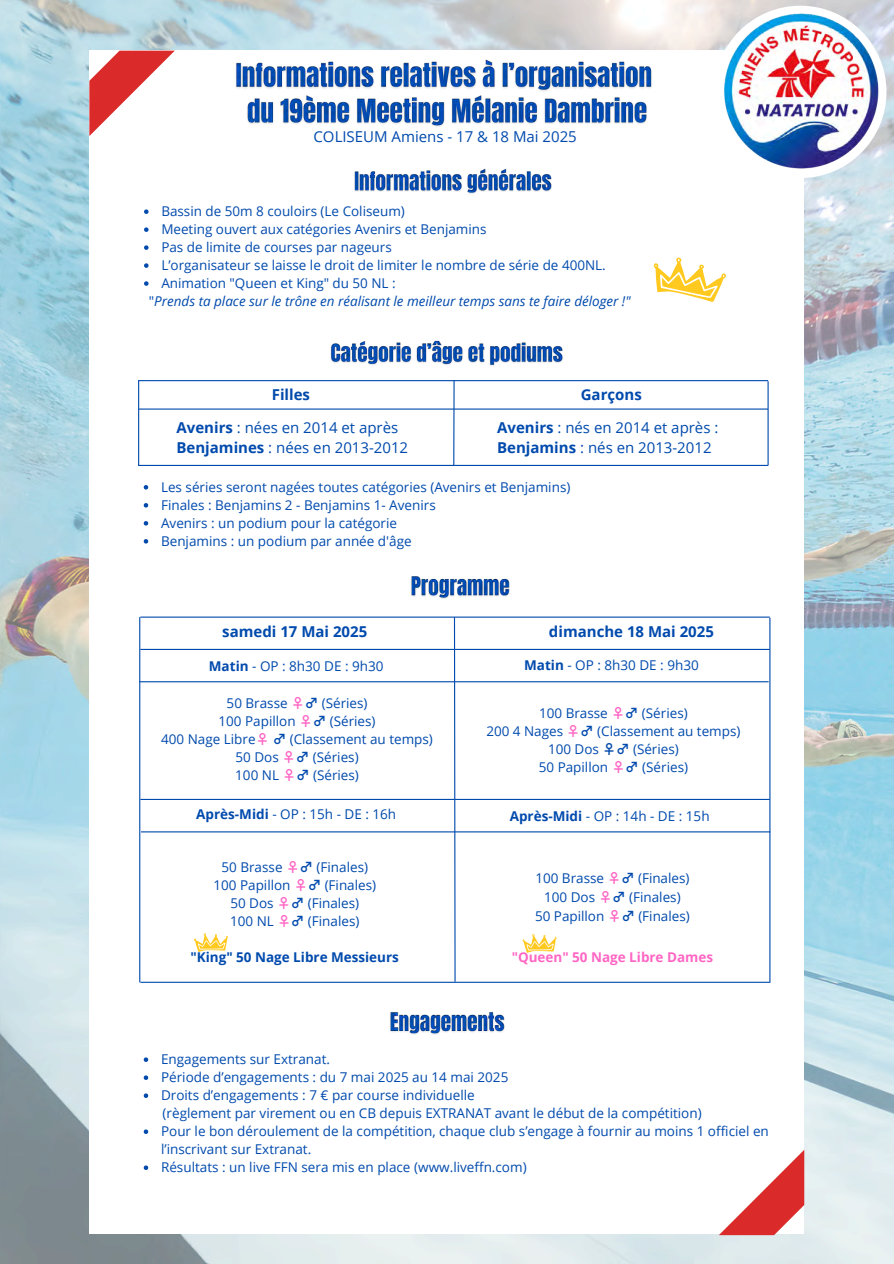
<style>
.page{position:relative;width:894px;height:1264px;background:#fff}
.page>*{position:absolute;margin:0;border:0;box-sizing:border-box;transform-origin:0 0}
.t1{font:15px/20.2px "Open Sans";color:#004aad}
.t2{font:700 15px "Open Sans";color:#004aad}
.t3{font:13.5px/18px "Open Sans";color:#004aad;text-align:center}
.t4{font:italic 13.5px "Open Sans";color:#004aad}
.t5{font:700 13.5px "Open Sans";color:#004aad}
.t6{font:700 13.5px "Open Sans";color:#ff66c4}
.s1{font-style:normal}
.s2{font-weight:700}
.s3{font-family:"Noto Sans CJ Ksc";font-weight:700;color:#ff66c4}
.s4{font-family:"Noto Sans CJ Ksc";font-weight:700}
</style>
<div class="page">
<img style="left:0;top:0;width:893px;height:1263px">
<div style="left:89px;top:51px;width:715px;height:1183px;background:#fff"></div>
<img style="left:236px;top:59px;width:416px;height:68px">
<svg style="left:89px;top:51px;width:86px;height:85px"></svg>
<svg style="left:144px;top:1057px;width:4px;height:4px"></svg>
<svg style="left:144px;top:1075px;width:4px;height:4px"></svg>
<svg style="left:144px;top:1093px;width:4px;height:4px"></svg>
<svg style="left:144px;top:1129px;width:4px;height:4px"></svg>
<svg style="left:144px;top:1165px;width:4px;height:4px"></svg>
<svg style="left:718px;top:1150px;width:86px;height:85px"></svg>
<svg style="left:653px;top:257px;width:73px;height:45px"></svg>
<div style="left:714px;top:6px;width:172px;height:172px;background:#fff;border-radius:50%"></div>
<img style="left:724px;top:14px;width:154px;height:156px">
<svg style="left:522px;top:934px;width:35px;height:19px"></svg>
<hr style="left:140px;top:616px;width:629px;height:1px;background:#004aad">
<hr style="left:139px;top:380px;width:628px;height:1px;background:#004aad">
<hr style="left:139px;top:408px;width:628px;height:1px;background:#004aad">
<hr style="left:138px;top:465px;width:629px;height:1px;background:#004aad">
<hr style="left:138px;top:380px;width:1px;height:85px;background:#004aad">
<hr style="left:767px;top:381px;width:1px;height:84px;background:#004aad">
<hr style="left:453px;top:380px;width:1px;height:85px;background:#004aad">
<hr style="left:140px;top:649px;width:629px;height:1px;background:#004aad">
<hr style="left:140px;top:798px;width:629px;height:2px;background:#004aad">
<hr style="left:141px;top:831px;width:629px;height:1px;background:#004aad">
<hr style="left:140px;top:981px;width:629px;height:1px;background:#004aad">
<hr style="left:139px;top:617px;width:1px;height:365px;background:#004aad">
<svg style="left:453px;top:616px;width:3px;height:366px"></svg>
<hr style="left:769px;top:617px;width:1px;height:365px;background:#004aad">
<hr style="left:139px;top:681px;width:629px;height:1px;background:#004aad">
<svg style="left:194px;top:933px;width:34px;height:19px"></svg>
<svg style="left:144px;top:485px;width:4px;height:4px"></svg>
<svg style="left:144px;top:503px;width:4px;height:4px"></svg>
<svg style="left:144px;top:521px;width:4px;height:4px"></svg>
<svg style="left:144px;top:539px;width:4px;height:4px"></svg>
<img style="left:354px;top:168px;width:198px;height:26px">
<svg style="left:144px;top:209px;width:4px;height:5px"></svg>
<svg style="left:144px;top:227px;width:4px;height:5px"></svg>
<svg style="left:144px;top:245px;width:4px;height:5px"></svg>
<svg style="left:144px;top:263px;width:4px;height:5px"></svg>
<svg style="left:144px;top:281px;width:4px;height:5px"></svg>
<img style="left:331px;top:340px;width:232px;height:26px">
<img style="left:411px;top:576px;width:99px;height:23px">
<img style="left:390px;top:1012px;width:115px;height:23px">
<p class="t1" style="left:313px;top:126px;width:265px">COLISEUM Amiens - 17 &amp; 18 Mai 2025</p>
<p class="t3" style="left:161px;top:202px;width:245px">Bassin de 50m 8 couloirs (Le Coliseum)</p>
<p class="t3" style="left:161px;top:220px;width:326px">Meeting ouvert aux catégories Avenirs et Benjamins</p>
<p class="t3" style="left:161px;top:238px;width:232px">Pas de limite de courses par nageurs</p>
<p class="t3" style="left:161px;top:256px;width:446px">L’organisateur se laisse le droit de limiter le nombre de série de 400NL.</p>
<h3 class="t3" style="left:161px;top:274px;width:236px">Animation "Queen et King" du 50 NL :</h3>
<h3 class="t4" style="left:149px;top:291px;width:483px"><span class="s1">"</span>Prends ta place sur le trône en réalisant le meilleur temps sans te faire déloger !"</h3>
<p class="t2" style="left:272px;top:384px;width:40px">Filles</p>
<h4 class="t2" style="left:580px;top:384px;width:63px">Garçons</h4>
<h4 class="t1" style="left:176px;top:416px;width:233px"><span class="s2">Avenirs</span> : nées en 2014 et après<br><span class="s2">Benjamines</span> : nées en 2013-2012</h4>
<p class="t1" style="left:497px;top:416px;width:223px"><span class="s2">Avenirs</span> : nés en 2014 et après :<br><span class="s2">Benjamins</span> : nés en 2013-2012</p>
<p class="t3" style="left:161px;top:477px;width:411px">Les séries seront nagées toutes catégories (Avenirs et Benjamins)</p>
<p class="t3" style="left:161px;top:495px;width:276px">Finales : Benjamins 2 - Benjamins 1- Avenirs</p>
<p class="t3" style="left:161px;top:513px;width:237px">Avenirs : un podium pour la catégorie</p>
<p class="t3" style="left:161px;top:531px;width:252px">Benjamins : un podium par année d'âge</p>
<p class="t2" style="left:222px;top:621px;width:146px">samedi 17 Mai 2025</p>
<p class="t2" style="left:549px;top:621px;width:166px">dimanche 18 Mai 2025</p>
<p class="t3" style="left:209px;top:656px;width:176px"><span class="s2">Matin</span> - OP : 8h30 DE : 9h30</p>
<p class="t3" style="left:524px;top:656px;width:176px"><span class="s2">Matin</span> - OP : 8h30 DE : 9h30</p>
<p class="t3" style="left:161px;top:693px;width:273px">50 Brasse <span class="s3">♀</span><span class="s4">♂</span> (Séries)<br>100 Papillon <span class="s3">♀</span><span class="s4">♂</span> (Séries)<br>400 Nage Libre<span class="s3">♀</span> <span class="s4">♂</span> (Classement au temps)<br>50 Dos <span class="s3">♀</span><span class="s4">♂</span> (Séries)<br>100 NL <span class="s3">♀</span><span class="s4">♂</span> (Séries)</p>
<p class="t3" style="left:539px;top:703px;width:150px">100 Brasse <span class="s3">♀</span><span class="s4">♂</span> (Séries)</p>
<p class="t3" style="left:486px;top:721px;width:255px">200 4 Nages <span class="s3">♀</span><span class="s4">♂</span> (Classement au temps)</p>
<h3 class="t3" style="left:548px;top:739px;width:132px">100 Dos <span class="s4">♀♂</span> (Séries)</h3>
<h3 class="t3" style="left:538px;top:757px;width:151px">50 Papillon <span class="s3">♀</span><span class="s4">♂</span> (Séries)</h3>
<p class="t3" style="left:196px;top:804px;width:201px"><span class="s2">Après-Midi</span> - OP : 15h - DE : 16h</p>
<p class="t3" style="left:509px;top:807px;width:201px"><span class="s2">Après-Midi</span> - OP : 14h - DE : 15h</p>
<p class="t3" style="left:213px;top:857px;width:164px">50 Brasse <span class="s3">♀</span><span class="s4">♂</span> (Finales)<br>100 Papillon <span class="s3">♀</span><span class="s4">♂</span> (Finales)<br>50 Dos <span class="s3">♀</span><span class="s4">♂</span> (Finales)<br>100 NL <span class="s3">♀</span><span class="s4">♂</span> (Finales)</p>
<p class="t5" style="left:190px;top:947px;width:210px">"King" 50 Nage Libre Messieurs</p>
<p class="t3" style="left:535px;top:868px;width:156px;line-height:18.9px">100 Brasse <span class="s3">♀</span><span class="s4">♂</span> (Finales)<br>100 Dos <span class="s3">♀</span><span class="s4">♂</span> (Finales)<br>50 Papillon <span class="s3">♀</span><span class="s4">♂</span> (Finales)</p>
<p class="t6" style="left:511px;top:947px;width:203px">"Queen" 50 Nage Libre Dames</p>
<p class="t3" style="left:161px;top:1049px;width:170px">Engagements sur Extranat.</p>
<p class="t3" style="left:161px;top:1067px;width:349px">Période d’engagements : du 7 mai 2025 au 14 mai 2025</p>
<h4 class="t3" style="left:161px;top:1085px;width:315px">Droits d’engagements : 7 € par course individuelle</h4>
<p class="t3" style="left:163px;top:1103px;width:540px">(règlement par virement ou en CB depuis EXTRANAT avant le début de la compétition)</p>
<p class="t3" style="left:161px;top:1121px;width:609px;text-align:left">Pour le bon déroulement de la compétition, chaque club s’engage à fournir au moins 1 officiel en l’inscrivant sur Extranat.</p>
<p class="t3" style="left:161px;top:1157px;width:367px">Résultats : un live FFN sera mis en place (www.liveffn.com)</p>
</div>
